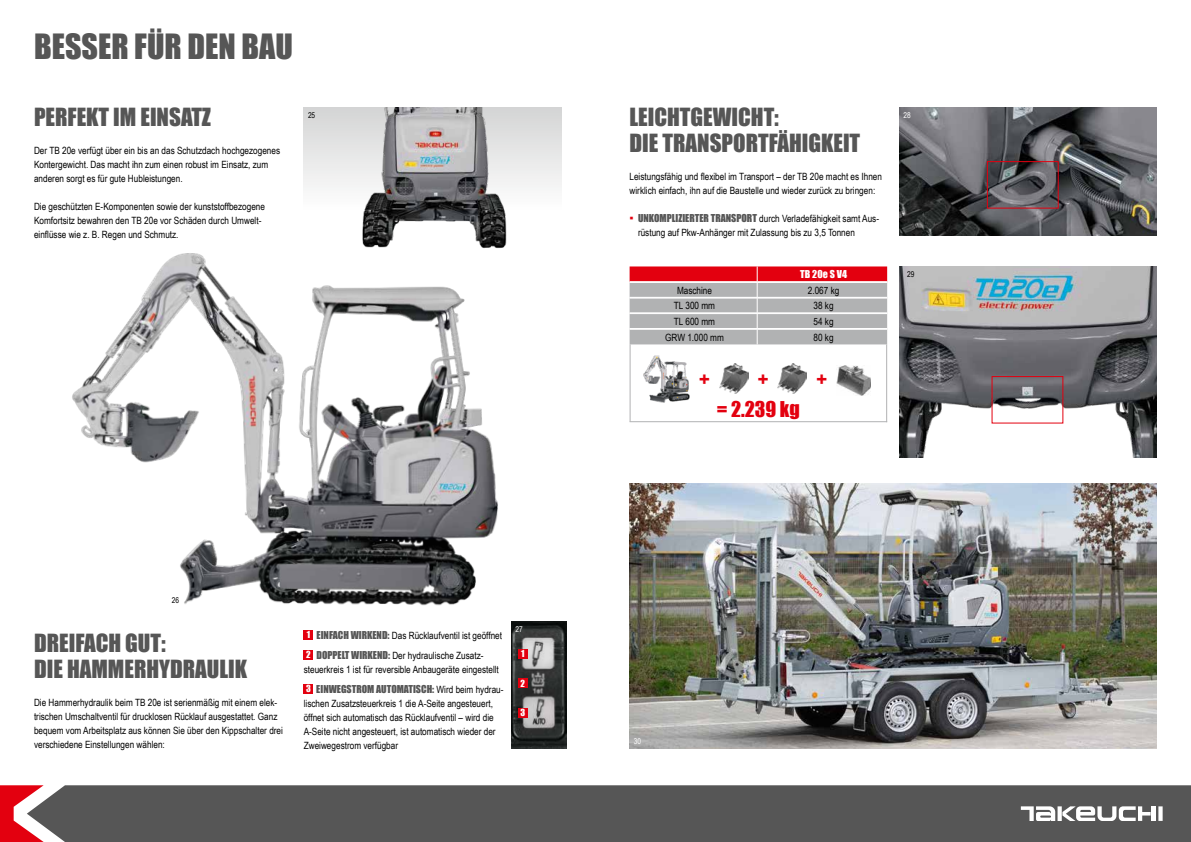
<style>
.page{position:relative;width:1191px;height:842px;background:#fff}
.page>*{position:absolute;margin:0;border:0;box-sizing:border-box;transform-origin:0 0}
.t1{font:32px "Impact";color:#565656}
.t2{font:23px/26px "Impact";color:#565656}
.t3{font:20px "Impact";color:#e3000f}
.t4{font:10px/14px "Arial Narrow";color:#000}
.t5{font:10px "Impact";color:#565656}
.t6{font:10px "Impact";letter-spacing:.015em;color:#fff}
.t7{font:9px "Impact";color:#fff}
.t8{font:8px "Arial Narrow";color:#000}
.t9{font:8px "Arial Narrow";color:#fff}
.s1{font-family:"Impact";font-size:12px;color:#e3000f}
.s2{font-family:"Impact";color:#565656}
.s3{font-family:"Arial Narrow";color:#000}
</style>
<div class="page">
<div style="left:304px;top:108px;width:257px;height:161px;background:linear-gradient(to bottom,#d9dada,#fff)"></div>
<svg style="left:0;top:785px;width:27px;height:57px"></svg>
<div style="left:27px;top:785px;width:1164px;height:57px;background:#565656"></div>
<svg style="left:1158px;top:806px;width:4px;height:15px"></svg>
<hr style="left:1151px;top:806px;width:4px;height:15px;background:#fff">
<svg style="left:1057px;top:806px;width:4px;height:15px"></svg>
<svg style="left:1062px;top:806px;width:88px;height:15px"></svg>
<svg style="left:1020px;top:806px;width:35px;height:15px"></svg>
<img style="left:72px;top:241px;width:440px;height:365px">
<img style="left:629px;top:483px;width:528px;height:265px">
<img style="left:899px;top:108px;width:258px;height:128px">
<img style="left:899px;top:266px;width:258px;height:191px">
<svg style="left:629px;top:266px;width:258px;height:78px"></svg>
<img style="left:340px;top:108px;width:183px;height:149px">
<hr style="left:629px;top:344px;width:1px;height:78px;background:#b1b2b3">
<hr style="left:629px;top:421px;width:258px;height:1px;background:#b1b2b3">
<hr style="left:886px;top:344px;width:1px;height:78px;background:#b1b2b3">
<div style="left:991px;top:376px;width:72px;height:48px;border:1px solid #e3000f"></div>
<img style="left:511px;top:622px;width:55px;height:126px">
<div style="left:518px;top:708px;width:9px;height:9px;background:#e3000f"></div>
<div style="left:518px;top:678px;width:9px;height:10px;background:#e3000f"></div>
<div style="left:518px;top:649px;width:9px;height:9px;background:#e3000f"></div>
<div style="left:987px;top:161px;width:71px;height:48px;border:1px solid #e3000f"></div>
<div style="left:304px;top:630px;width:9px;height:9px;background:#e3000f"></div>
<div style="left:304px;top:650px;width:9px;height:9px;background:#e3000f"></div>
<div style="left:304px;top:684px;width:9px;height:9px;background:#e3000f"></div>
<img style="left:836px;top:365px;width:35px;height:30px">
<img style="left:719px;top:364px;width:29px;height:29px">
<img style="left:778px;top:364px;width:28px;height:29px">
<img style="left:643px;top:355px;width:47px;height:47px">
<h1 class="t1" style="left:34px;top:22px;width:260px">BESSER FÜR DEN BAU</h1>
<h2 class="t2" style="left:34px;top:103px;width:178px">PERFEKT IM EINSATZ</h2>
<p class="t4" style="left:34px;top:143px;width:248px">Der TB 20e verfügt über ein bis an das Schutzdach hochgezogenes<br>Kontergewicht. Das macht ihn zum einen robust im Einsatz, zum anderen sorgt es für gute Hubleistungen.</p>
<p class="t4" style="left:34px;top:199px;width:232px">Die geschützten E-Komponenten sowie der kunststoffbezogene<br>Komfortsitz bewahren den TB 20e vor Schäden durch Umwelt&shy;einflüsse wie z. B. Regen und Schmutz.</p>
<h2 class="t2" style="left:629px;top:103px;width:232px">LEICHTGEWICHT:<br>DIE TRANSPORTFÄHIGKEIT</h2>
<p class="t4" style="left:629px;top:169px;width:254px">Leistungsfähig und flexibel im Transport – der TB 20e macht es Ihnen wirklich einfach, ihn auf die Baustelle und wieder zurück zu bringen:</p>
<p class="t4" style="left:638px;top:211px;width:243px;text-indent:-9px"><span class="s1">▪</span> <span class="s2">UNKOMPLIZIERTER TRANSPORT</span> durch Verladefähigkeit samt Aus&shy;rüstung auf Pkw-Anhänger mit Zulassung bis zu 3,5 Tonnen</p>
<p class="t8" style="left:308px;top:109px;width:9px">25</p>
<p class="t9" style="left:903px;top:109px;width:9px">28</p>
<p class="t6" style="left:800px;top:266px;width:48px">TB 20e S V4</p>
<p class="t8" style="left:907px;top:268px;width:9px">29</p>
<p class="t4" style="left:677px;top:283px;width:37px">Maschine</p>
<p class="t4" style="left:808px;top:283px;width:33px">2.067 kg</p>
<p class="t4" style="left:674px;top:298px;width:43px">TL 300 mm</p>
<p class="t4" style="left:813px;top:298px;width:22px">38 kg</p>
<p class="t4" style="left:674px;top:314px;width:43px">TL 600 mm</p>
<p class="t4" style="left:813px;top:314px;width:22px">54 kg</p>
<p class="t4" style="left:665px;top:330px;width:60px">GRW 1.000 mm</p>
<p class="t4" style="left:813px;top:330px;width:22px">80 kg</p>
<h3 class="t3" style="left:699px;top:363px;width:12px">+</h3>
<h3 class="t3" style="left:758px;top:363px;width:12px">+</h3>
<h3 class="t3" style="left:816px;top:363px;width:12px">+</h3>
<h3 class="t3" style="left:717px;top:393px;width:84px">= 2.239 kg</h3>
<p class="t8" style="left:172px;top:594px;width:9px">26</p>
<h2 class="t2" style="left:34px;top:630px;width:133px">DREIFACH GUT:</h2>
<h2 class="t2" style="left:34px;top:656px;width:215px">DIE HAMMERHYDRAULIK</h2>
<p class="t4" style="left:34px;top:695px;width:250px">Die Hammerhydraulik beim TB 20e ist serienmäßig mit einem elek&shy;trischen Umschaltventil für drucklosen Rücklauf ausgestattet. Ganz bequem vom Arbeitsplatz aus können Sie über den Kippschalter drei verschiedene Einstellungen wählen:</p>
<p class="t4" style="left:316px;top:625px;width:187px;line-height:20px"><span class="s2">EINFACH WIRKEND:</span> Das Rücklaufventil ist geöffnet<br><span class="s2">DOPPELT WIRKEND:</span> Der hydraulische Zusatz-</p>
<p class="t4" style="left:304px;top:662px;width:197px">steuerkreis 1 ist für reversible Anbaugeräte eingestellt</p>
<p class="t5" style="left:316px;top:681px;width:189px">EINWEGSTROM AUTOMATISCH: <span class="s3">Wird beim hydrau-</span></p>
<p class="t4" style="left:304px;top:696px;width:193px">lischen Zusatzsteuerkreis 1 die A-Seite angesteuert, öffnet sich automatisch das Rücklaufventil – wird die A-Seite nicht angesteuert, ist automatisch wieder der Zweiwegestrom verfügbar</p>
<p class="t7" style="left:307px;top:628px;width:5px">1</p>
<p class="t7" style="left:306px;top:648px;width:6px">2</p>
<p class="t7" style="left:306px;top:682px;width:6px">3</p>
<p class="t9" style="left:515px;top:623px;width:9px">27</p>
<p class="t7" style="left:521px;top:647px;width:5px">1</p>
<p class="t7" style="left:520px;top:676px;width:6px">2</p>
<p class="t7" style="left:520px;top:706px;width:6px">3</p>
<p class="t9" style="left:634px;top:735px;width:9px">30</p>
</div>
